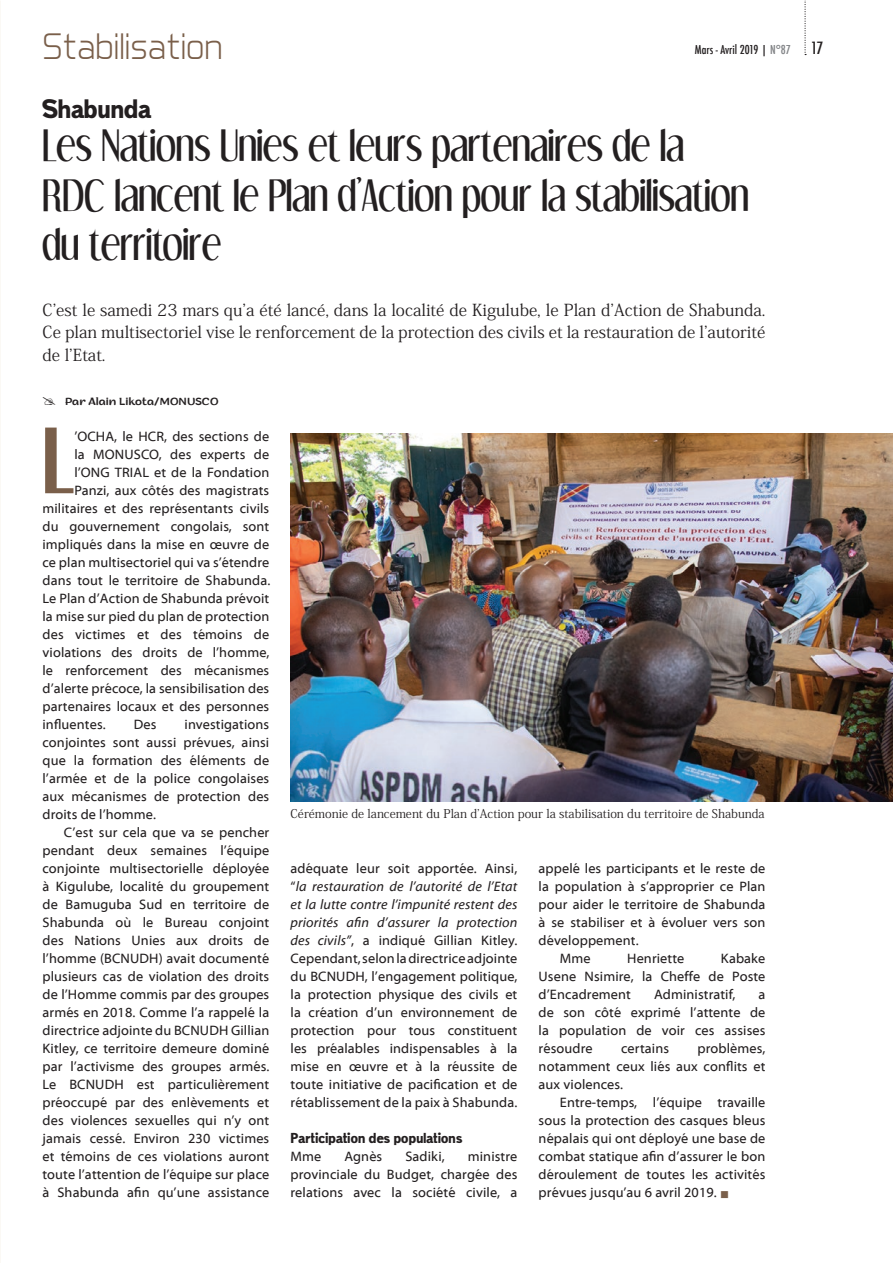
<style>
.page{position:relative;width:893px;height:1263px;background:#fff}
.page>*{position:absolute;margin:0;border:0;box-sizing:border-box;transform-origin:0 0}
.t1{font:700 77.7px "Dream Orphans";color:#7a5f4a}
.t2{font:37.5px/49.5px "Dream Orphans";letter-spacing:-.01em;color:#231f20}
.t3{font:300 37.5px "Aero Matics";color:#7a5f4a}
.t4{font:25.5px "Maximum Impact";color:#231f20}
.t5{font:16.5px/22.5px "Koz Min Pr 6 N";color:#231f20;text-align:justify}
.t6{font:13.8px/18px "Myriad Web Pro";letter-spacing:.01em;color:#231f20;text-align:justify}
.t7{font:13.8px "Maximum Impact";letter-spacing:.01em;color:#231f20}
.t8{font:12px "Koz Min Pr 6 N";color:#231f20}
.t9{font:500 condensed 12px "Futura";color:#231f20}
.t10{font:10.5px "Arturo Trial";color:#231f20}
.s1{color:#808285}
.s2{font-size:16.5px}
.s3{font-style:italic}
.s4{color:#7a5f4a}
</style>
<div class="page">
<svg style="left:804px;top:0;width:2px;height:55px"></svg>
<img style="left:291px;top:433px;width:602px;height:368px">
<h2 class="t3" style="left:43px;top:24px;width:182px">Stabilisation</h2>
<p class="t9" style="left:695px;top:42px;width:130px">Mars - Avril 2019 | <span class="s1">N°87</span> <span class="s2">17</span></p>
<h3 class="t4" style="left:43px;top:93px;width:110px">Shabunda</h3>
<h2 class="t2" style="left:43px;top:121px;width:708px">Les Nations Unies et leurs partenaires de la<br>RDC lancent le Plan d’Action pour la stabilisation du territoire</h2>
<p class="t5" style="left:43px;top:299px;width:724px">C’est le samedi 23 mars qu’a été lancé, dans la localité de Kigulube, le Plan d’Action de Shabunda.<br>Ce plan multisectoriel vise le renforcement de la protection des civils et la restauration de l’autorité de l’Etat.</p>
<p class="t10" style="left:65px;top:394px;width:155px">Par Alain Likota/MONUSCO</p>
<h1 class="t1" style="left:43px;top:414px;width:33px">L</h1>
<p class="t6" style="left:74px;top:427px;width:196px">’OCHA, le HCR, des sections de</p>
<p class="t6" style="left:74px;top:445px;width:196px">la MONUSCO, des experts de</p>
<p class="t6" style="left:74px;top:463px;width:196px">l’ONG TRIAL et de la Fondation</p>
<p class="t6" style="left:74px;top:481px;width:196px">Panzi, aux côtés des magistrats</p>
<p class="t6" style="left:43px;top:499px;width:228px">militaires et des représentants civils</p>
<p class="t6" style="left:43px;top:517px;width:228px">du gouvernement congolais, sont</p>
<p class="t6" style="left:43px;top:535px;width:228px">impliqués dans la mise en œuvre de</p>
<p class="t6" style="left:43px;top:553px;width:228px">ce plan multisectoriel qui va s’étendre</p>
<p class="t6" style="left:43px;top:571px;width:229px">dans tout le territoire de Shabunda.</p>
<p class="t6" style="left:43px;top:589px;width:228px">Le Plan d’Action de Shabunda prévoit</p>
<p class="t6" style="left:43px;top:607px;width:228px">la mise sur pied du plan de protection</p>
<p class="t6" style="left:43px;top:625px;width:228px">des victimes et des témoins de</p>
<p class="t6" style="left:43px;top:643px;width:228px">violations des droits de l’homme,</p>
<p class="t6" style="left:43px;top:661px;width:228px">le renforcement des mécanismes</p>
<p class="t6" style="left:43px;top:679px;width:228px">d’alerte précoce, la sensibilisation des</p>
<p class="t6" style="left:43px;top:697px;width:228px">partenaires locaux et des personnes</p>
<p class="t6" style="left:43px;top:715px;width:65px">influentes.</p>
<p class="t6" style="left:134px;top:715px;width:24px">Des</p>
<p class="t6" style="left:43px;top:715px;width:228px;text-indent:142px">investigations conjointes sont aussi prévues, ainsi que la formation des éléments de l’armée et de la police congolaises aux mécanismes de protection des droits de l’homme.</p>
<p class="t6" style="left:43px;top:823px;width:228px;text-indent:21px">C’est sur cela que va se pencher pendant deux semaines l’équipe conjointe multisectorielle déployée à Kigulube, localité du groupement de Bamuguba Sud en territoire de Shabunda où le Bureau conjoint des Nations Unies aux droits de l’homme (BCNUDH) avait documenté plusieurs cas de violation des droits de l’Homme commis par des groupes armés en 2018. Comme l’a rappelé la directrice adjointe du BCNUDH Gillian Kitley, ce territoire demeure dominé par l’activisme des groupes armés.<br>Le BCNUDH est particulièrement préoccupé par des enlèvements et des violences sexuelles qui n’y ont jamais cessé. Environ 230 victimes et témoins de ces violations auront toute l’attention de l’équipe sur place à Shabunda afin qu’une assistance</p>
<p class="t8" style="left:291px;top:807px;width:476px">Cérémonie de lancement du Plan d’Action pour la stabilisation du territoire de Shabunda</p>
<p class="t6" style="left:291px;top:860px;width:228px">adéquate leur soit apportée. Ainsi, “<span class="s3">la restauration de l’autorité de l’Etat et la lutte contre l’impunité restent des priorités afin d’assurer la protection des civils”</span>, a indiqué Gillian Kitley.<br>Cependant, selon la directrice adjointe du BCNUDH, l’engagement politique, la protection physique des civils et la création d’un environnement de protection pour tous constituent les préalables indispensables à la mise en œuvre et à la réussite de toute initiative de pacification et de rétablissement de la paix à Shabunda.</p>
<p class="t7" style="left:291px;top:1130px;width:173px">Participation des populations</p>
<p class="t6" style="left:291px;top:1148px;width:32px">Mme</p>
<p class="t6" style="left:344px;top:1148px;width:39px">Agnès</p>
<p class="t6" style="left:405px;top:1148px;width:41px">Sadiki,</p>
<p class="t6" style="left:291px;top:1148px;width:228px;text-indent:177px">ministre provinciale du Budget, chargée des relations avec la société civile, a</p>
<p class="t6" style="left:539px;top:860px;width:228px">appelé les participants et le reste de</p>
<p class="t6" style="left:539px;top:878px;width:228px">la population à s’approprier ce Plan</p>
<p class="t6" style="left:539px;top:896px;width:228px">pour aider le territoire de Shabunda</p>
<p class="t6" style="left:539px;top:914px;width:228px">à se stabiliser et à évoluer vers son</p>
<p class="t6" style="left:539px;top:932px;width:102px">développement.</p>
<p class="t6" style="left:560px;top:950px;width:32px">Mme</p>
<p class="t6" style="left:627px;top:950px;width:59px">Henriette</p>
<p class="t6" style="left:539px;top:950px;width:228px;text-indent:182px">Kabake Usene Nsimire, la Cheffe de Poste d’Encadrement</p>
<p class="t6" style="left:654px;top:986px;width:83px">Administratif,</p>
<p class="t6" style="left:539px;top:986px;width:228px;text-indent:220px">a de son côté exprimé l’attente de la population de voir ces assises résoudre</p>
<p class="t6" style="left:539px;top:1040px;width:228px;text-indent:159px">problèmes, notamment ceux liés aux conflits et aux violences.</p>
<p class="t6" style="left:539px;top:1094px;width:228px;text-indent:21px">Entre-temps, l’équipe travaille sous la protection des casques bleus népalais qui ont déployé une base de combat statique afin d’assurer le bon déroulement de toutes les activités prévues jusqu’au 6 avril 2019. <span class="s4">■</span></p>
<p class="t6" style="left:621px;top:1040px;width:49px">certains</p>
</div>
